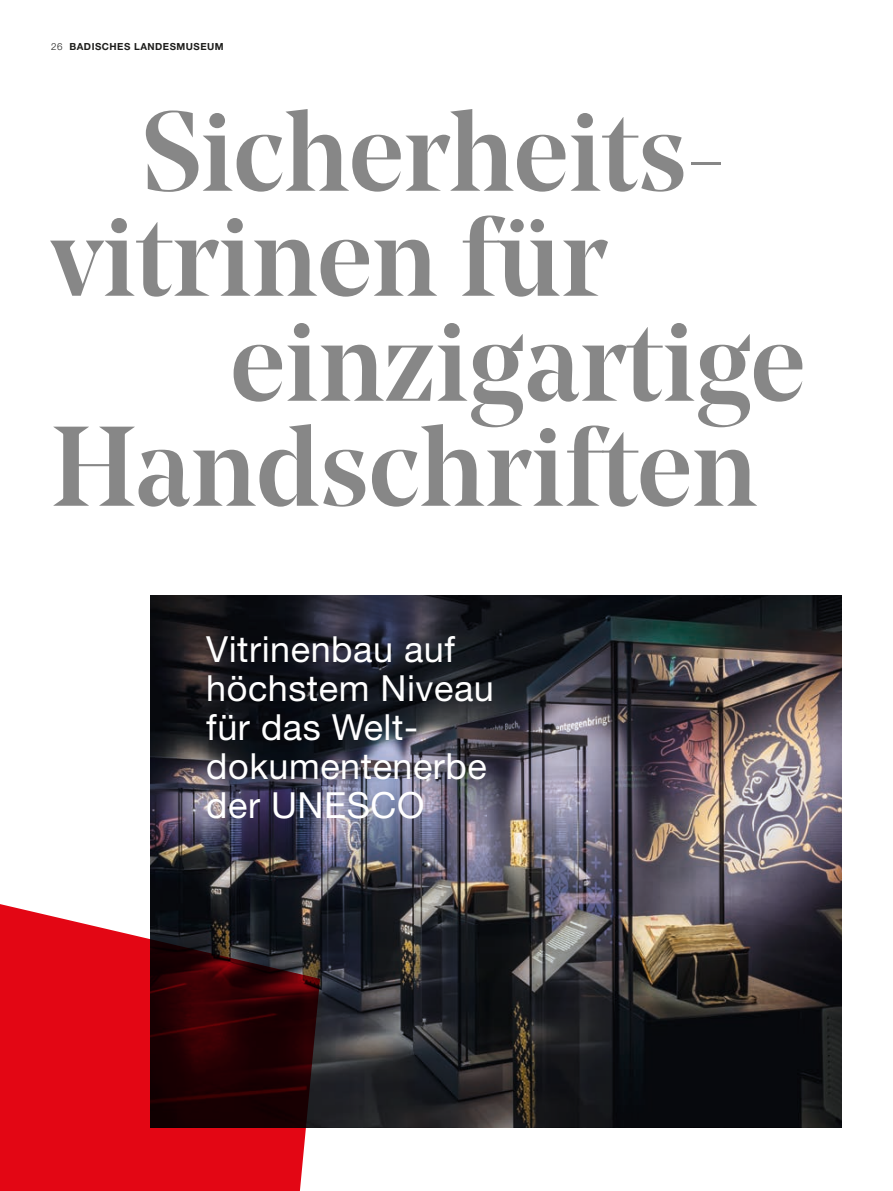
<style>
.page{position:relative;width:893px;height:1191px;background:#fff}
.page>*{position:absolute;margin:0;border:0;box-sizing:border-box;transform-origin:0 0}
.t1{font:500 112.5px/105px "Noe Display";color:#878787}
.t2{font:36px/39px "Helvetica Neue LT Std";letter-spacing:.015em;color:#fff}
.t3{font:700 9.75px "Helvetica Neue LT Std";letter-spacing:.05em;color:#1d1d1b}
.s1{font-weight:300}
</style>
<div class="page">
<img style="left:150px;top:595px;width:692px;height:532px">
<svg style="left:0;top:819px;width:320px;height:372px;background:#942e36"></svg>
<p class="t3" style="left:51px;top:40px;width:174px"><span class="s1">26</span> BADISCHES LANDESMUSEUM</p>
<h1 class="t1" style="left:51px;top:97px;width:676px;text-indent:90px">Sicherheits&shy;vitrinen für</h1>
<h1 class="t1" style="left:51px;top:307px;width:756px;text-indent:179px">einzigartige<br>Handschriften</h1>
<p class="t2" style="left:206px;top:629px;width:289px">Vitrinenbau auf höchstem Niveau für das Welt&shy;dokumentenerbe der UNESCO</p>
</div>
